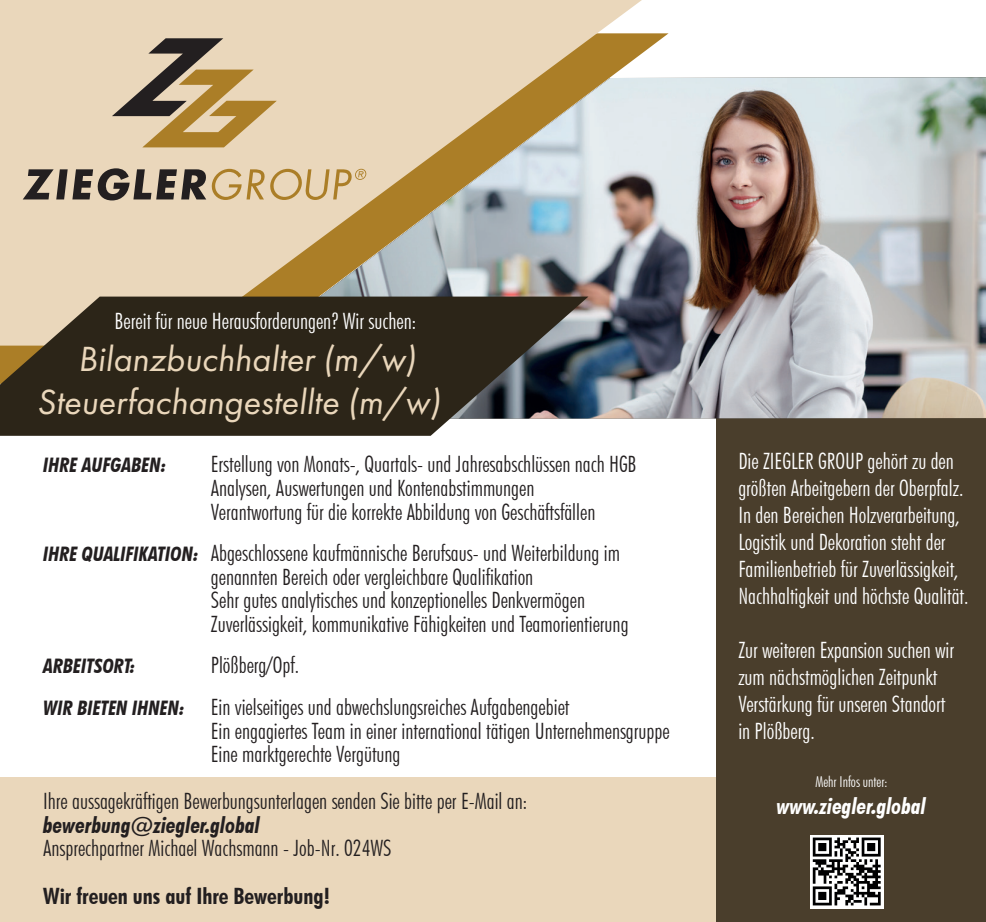
<style>
.page{position:relative;width:986px;height:922px;background:#fff}
.page>*{position:absolute;margin:0;border:0;box-sizing:border-box;transform-origin:0 0}
.t1{font:italic 36.25px/43.5px "Futura PT";color:#ead7bb;text-align:center}
.t2{font:300 condensed 22.5px/23.8px "Futura BT";color:#231f20}
.t3{font:300 condensed 22.5px/27px "Futura BT";color:#fff}
.t4{font:700 condensed 22.5px "Futura BT";color:#231f20}
.t5{font:italic 700 condensed 22.5px "Futura BT";color:#231f20}
.t6{font:italic 700 condensed 22.5px "Futura BT";color:#fff}
.t7{font:italic 700 condensed 20px "Futura BT";color:#231f20}
.t8{font:300 condensed 15px "Futura BT";color:#fff}
.s1{font-weight:700;font-style:italic;font-size:20px}
</style>
<div class="page">
<div style="left:0;top:777px;width:985px;height:144px;background:#ead7bb"></div>
<div style="left:716px;top:84px;width:269px;height:837px;background:#4a3e2c"></div>
<div style="left:0;top:0;width:641px;height:296px;background:#ead7bb"></div>
<svg style="left:157px;top:77px;width:828px;height:342px;background:#e2cdac"></svg>
<img style="left:317px;top:77px;width:668px;height:341px">
<svg style="left:0;top:296px;width:588px;height:139px;background:#3e382d"></svg>
<svg style="left:112px;top:38px;width:165px;height:109px;background:#bba47e"></svg>
<svg style="left:23px;top:168px;width:343px;height:32px;background:#ac9a7f"></svg>
<div style="left:809px;top:834px;width:74px;height:73px;background:linear-gradient(to right,#fff,#fff)"></div>
<svg style="left:812px;top:837px;width:68px;height:68px;background:#7d7d7d"></svg>
<p class="t3" style="left:114px;top:307px;width:303px">Bereit für neue Herausforderungen? Wir suchen:</p>
<h1 class="t1" style="left:37px;top:336px;width:405px">Bilanzbuchhalter (m/w)<br>Steuerfachangestellte (m/w)</h1>
<p class="t7" style="left:43px;top:452px;width:124px">IHRE AUFGABEN:</p>
<p class="t2" style="left:211px;top:452px;width:427px">Erstellung von Monats-, Quartals- und Jahresabschlüssen nach HGB<br>Analysen, Auswertungen und Kontenabstimmungen<br>Verantwortung für die korrekte Abbildung von Geschäftsfällen</p>
<p class="t2" style="left:211px;top:540px;width:419px;text-indent:-167px"><span class="s1">IHRE QUALIFIKATION:</span> Abgeschlossene kaufmännische Berufsaus- und Weiterbildung im genannten Bereich oder vergleichbare Qualifikation<br>Sehr gutes analytisches und konzeptionelles Denkvermögen Zuverlässigkeit, kommunikative Fähigkeiten und Teamorientierung</p>
<p class="t7" style="left:43px;top:654px;width:94px">ARBEITSORT:</p>
<p class="t2" style="left:43px;top:644px;width:527px;line-height:41.2px;text-indent:167px">Plößberg/Opf.<br><span class="s1">WIR BIETEN IHNEN:</span> Ein vielseitiges und abwechslungsreiches Aufgabengebiet</p>
<p class="t2" style="left:211px;top:718px;width:460px">Ein engagiertes Team in einer international tätigen Unternehmensgruppe<br>Eine marktgerechte Vergütung</p>
<p class="t2" style="left:43px;top:788px;width:485px">Ihre aussagekräftigen Bewerbungsunterlagen senden Sie bitte per E-Mail an:</p>
<p class="t5" style="left:43px;top:810px;width:218px">bewerbung@ziegler.global</p>
<p class="t2" style="left:43px;top:836px;width:349px">Ansprechpartner Michael Wachsmann - Job-Nr. 024WS</p>
<p class="t4" style="left:43px;top:882px;width:288px">Wir freuen uns auf Ihre Bewerbung!</p>
<p class="t3" style="left:738px;top:446px;width:231px">Die ZIEGLER GROUP gehört zu den größten Arbeitgebern der Oberpfalz.<br>In den Bereichen Holzverarbeitung, Logistik und Dekoration steht der Familienbetrieb für Zuverlässigkeit, Nachhaltigkeit und höchste Qualität.</p>
<p class="t3" style="left:738px;top:635px;width:217px">Zur weiteren Expansion suchen wir zum nächstmöglichen Zeitpunkt<br>Verstärkung für unseren Standort in Plößberg.</p>
<p class="t8" style="left:815px;top:772px;width:73px">Mehr Infos unter:</p>
<p class="t6" style="left:776px;top:792px;width:151px">www.ziegler.global</p>
</div>
